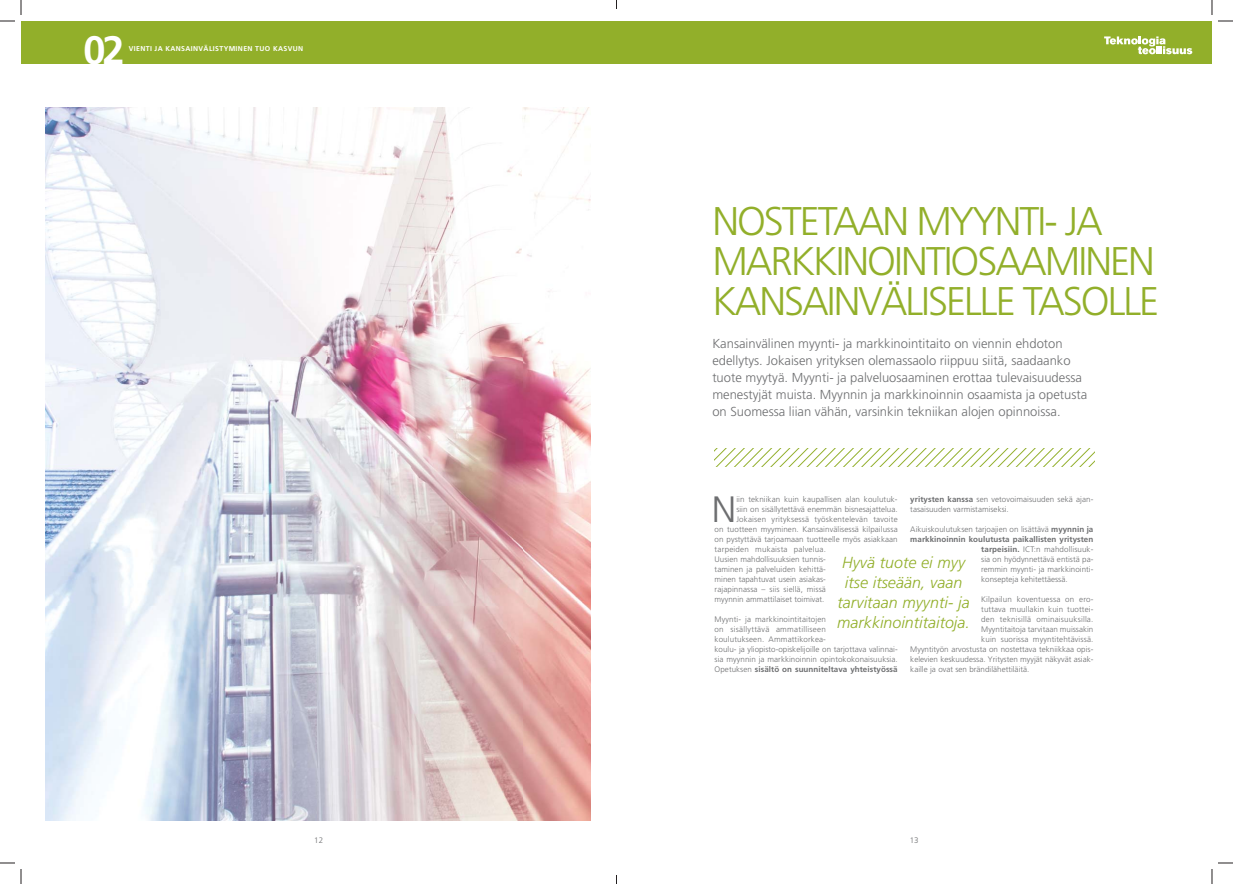
<style>
.page{position:relative;width:1233px;height:884px;background:#fff}
.page>*{position:absolute;margin:0;border:0;box-sizing:border-box;transform-origin:0 0}
.t1{font:300 40px/40px "Frutiger";letter-spacing:-.05em;color:#92af2a}
.t2{font:700 39.6px "Frutiger";color:#fff}
.t3{font:300 36.7px "Frutiger";color:#6d6e70}
.t4{font:italic 300 16px/20px "Frutiger";letter-spacing:.005em;color:#92af2a;text-align:center}
.t5{font:300 13px/17px "Frutiger";color:#6d6e70}
.t6{font:300 8px/10px "Frutiger";letter-spacing:.005em;color:#6d6e70}
.t7{font:300 8px "Frutiger";letter-spacing:.025em;color:#6d6e70}
.t8{font:700 8px "Frutiger";letter-spacing:.005em;color:#6d6e70}
.t9{font:300 8px "Frutiger";letter-spacing:.03em;color:#6d6e70}
.t10{font:700 7px "Frutiger";letter-spacing:.05em;color:#fff}
.s1{font-weight:700}
</style>
<div class="page">
<img style="left:46px;top:108px;width:544px;height:712px">
<div style="left:21px;top:21px;width:1191px;height:43px;background:#92af2a"></div>
<svg style="left:1104px;top:36px;width:88px;height:18px"></svg>
<svg style="left:714px;top:448px;width:380px;height:18px"></svg>
<svg style="left:1218px;top:20px;width:15px;height:2px"></svg>
<svg style="left:1218px;top:862px;width:15px;height:2px"></svg>
<svg style="left:0;top:0;width:22px;height:22px"></svg>
<svg style="left:0;top:862px;width:22px;height:22px"></svg>
<svg style="left:1211px;top:0;width:1px;height:15px"></svg>
<svg style="left:1211px;top:869px;width:1px;height:15px"></svg>
<h2 class="t2" style="left:83px;top:34px;width:43px">02</h2>
<p class="t10" style="left:129px;top:46px;width:176px">VIENTI JA KANSAINVÄLISTYMINEN TUO KASVUN</p>
<h1 class="t1" style="left:712px;top:205px;width:448px">NOSTETAAN MYYNTI- JA<br>MARKKINOINTI OSAAMINEN<br>KANSAINVÄLISELLE TASOLLE</h1>
<p class="t5" style="left:712px;top:336px;width:376px">Kansainvälinen myynti- ja markkinointitaito on viennin ehdoton edellytys. Jokaisen yrityksen olemassaolo riippuu siitä, saadaanko tuote myytyä. Myynti- ja palveluosaaminen erottaa tulevaisuudessa menestyjät muista. Myynnin ja markkinoinnin osaamista ja opetusta on Suomessa liian vähän, varsinkin tekniikan alojen opinnoissa.</p>
<h3 class="t3" style="left:712px;top:494px;width:26px">N</h3>
<p class="t6" style="left:736px;top:494px;width:163px">iin tekniikan kuin kaupallisen alan koulutuk-</p>
<p class="t6" style="left:910px;top:494px;width:185px"><span class="s1">yritysten kanssa</span> sen vetovoimaisuuden sekä ajan&shy;tasaisuuden varmistamiseksi.</p>
<p class="t6" style="left:910px;top:524px;width:184px">Aikuiskoulutuksen tarjoajien on lisättävä <span class="s1">myynnin ja</span></p>
<p class="t8" style="left:910px;top:535px;width:184px">markkinoinnin koulutusta paikallisten yritysten</p>
<p class="t6" style="left:981px;top:544px;width:114px"><span class="s1">tarpeisiin.</span> ICT:n mahdollisuuk-</p>
<p class="t6" style="left:981px;top:554px;width:114px">sia on hyödynnettävä entistä pa-</p>
<p class="t6" style="left:981px;top:564px;width:114px">remmin myynti- ja markkinointi-</p>
<p class="t6" style="left:981px;top:574px;width:88px">konsepteja kehitettäessä.</p>
<p class="t6" style="left:981px;top:594px;width:114px">Kilpailun koventuessa on ero-</p>
<p class="t6" style="left:981px;top:604px;width:114px">tuttava muullakin kuin tuottei-</p>
<p class="t7" style="left:981px;top:615px;width:114px">den teknisillä ominaisuuksilla.</p>
<p class="t6" style="left:981px;top:624px;width:114px">Myynti taitoja tarvitaan muissakin</p>
<p class="t6" style="left:981px;top:634px;width:114px">kuin suorissa myyntitehtävissä.</p>
<p class="t6" style="left:910px;top:644px;width:185px">Myyntityön arvostusta on nostettava tekniikkaa opis-</p>
<p class="t6" style="left:910px;top:654px;width:185px">kelevien keskuudessa. Yritysten myyjät näkyvät asiak-</p>
<p class="t6" style="left:910px;top:664px;width:121px">kaille ja ovat sen brändilähettiläitä.</p>
<p class="t6" style="left:736px;top:504px;width:163px">siin on sisällytettävä enemmän bisnesajattelua.</p>
<p class="t7" style="left:736px;top:515px;width:163px">Jokaisen yrityksessä työskentelevän tavoite</p>
<p class="t6" style="left:714px;top:524px;width:185px">on tuotteen myyminen. Kansainvälisessä kilpailussa</p>
<p class="t6" style="left:714px;top:534px;width:184px">on pystyttävä tarjoamaan tuotteelle myös asiakkaan</p>
<p class="t9" style="left:714px;top:545px;width:113px">tarpeiden mukaista palvelua.</p>
<p class="t6" style="left:714px;top:554px;width:113px">Uusien mahdollisuuksien tunnis-</p>
<p class="t6" style="left:714px;top:564px;width:113px">taminen ja palveluiden kehittä-</p>
<p class="t6" style="left:714px;top:574px;width:113px">minen tapahtuvat usein asiakas-</p>
<p class="t6" style="left:714px;top:584px;width:113px">rajapinnassa – siis siellä, missä</p>
<p class="t6" style="left:714px;top:594px;width:111px">myynnin ammattilaiset toimivat.</p>
<p class="t6" style="left:714px;top:614px;width:185px">Myynti- ja markkinointitaitojen<br>on sisällyttävä ammatilliseen<br>koulutukseen. Ammattikorkea-<br>koulu- ja yliopisto-opiskelijoille on tarjottava valinnai&shy;sia myynnin ja markkinoinnin opintokokonaisuuksia.<br>Opetuksen <span class="s1">sisältö on suunniteltava yhteistyössä</span></p>
<h3 class="t4" style="left:837px;top:553px;width:134px">Hyvä tuote ei myy itse itseään, vaan tarvitaan myynti- ja markkinointitaitoja.</h3>
<p class="t6" style="left:314px;top:836px;width:10px">12</p>
<p class="t6" style="left:909px;top:836px;width:10px">13</p>
</div>
